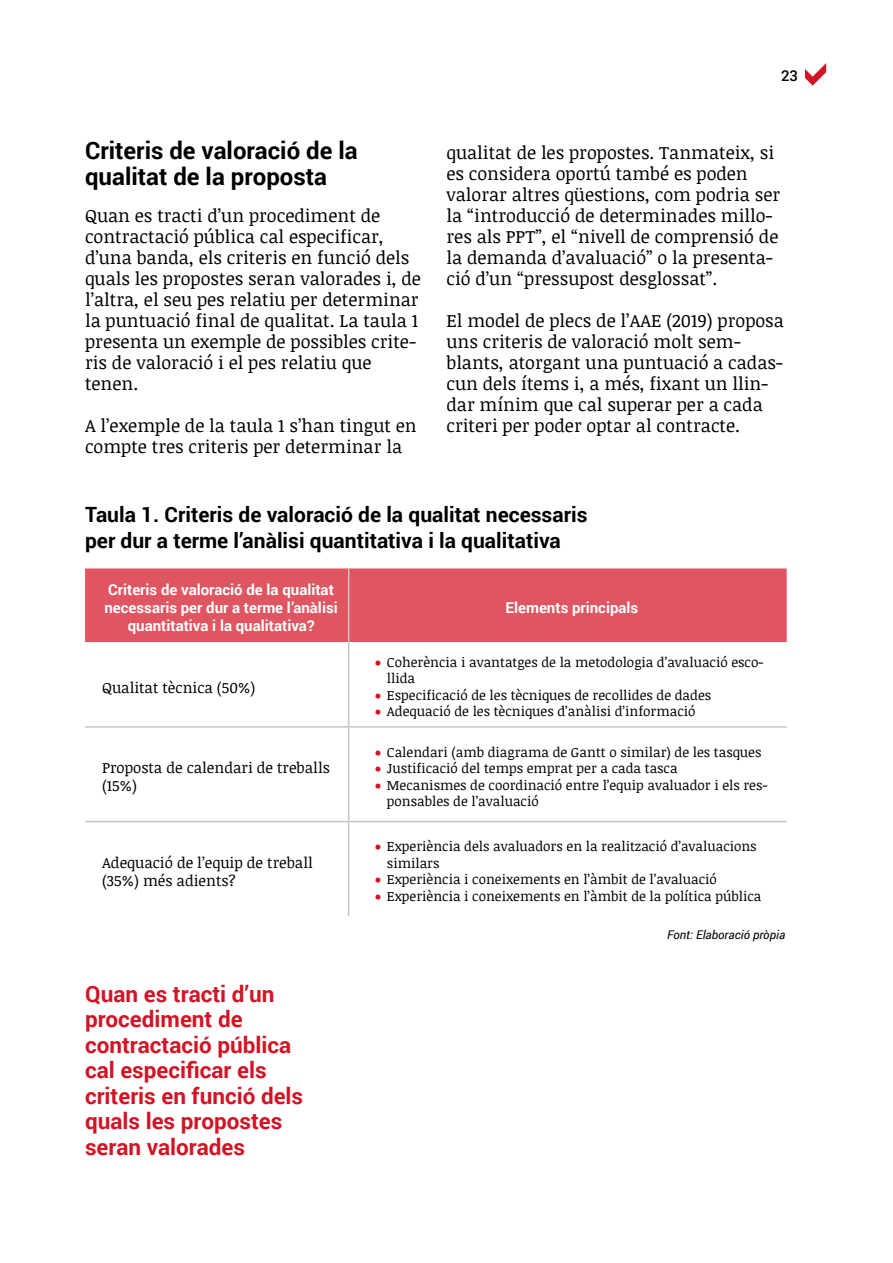
<style>
.page{position:relative;width:893px;height:1263px;background:#fff}
.page>*{position:absolute;margin:0;border:0;box-sizing:border-box;transform-origin:0 0}
.t1{font:700 24px/25.5px "Roboto";color:#000}
.t2{font:700 22.5px/25.5px "Roboto";color:#d21425}
.t3{font:700 21px/25.5px "Roboto";color:#000}
.t4{font:18px/21px "Noticia Text";color:#000}
.t5{font:700 15px/18px "Roboto";color:#fff;text-align:center}
.t6{font:15px/18px "Noticia Text";color:#000}
.t7{font:500 15px "Roboto";color:#000}
.t8{font:13.5px/16.5px "Noticia Text";color:#000}
.t9{font:italic 12px "Roboto";color:#000}
.s1{font-size:21.6px;color:#d21425}
</style>
<div class="page">
<svg style="left:805px;top:63px;width:21px;height:23px"></svg>
<div style="left:85px;top:568px;width:702px;height:74px;background:#df5561"></div>
<hr style="left:85px;top:726px;width:263px;height:2px;background:#c6c6c6">
<hr style="left:85px;top:821px;width:263px;height:1px;background:#c6c6c6">
<hr style="left:348px;top:726px;width:439px;height:2px;background:#c6c6c6">
<hr style="left:348px;top:821px;width:439px;height:1px;background:#c6c6c6">
<hr style="left:348px;top:568px;width:1px;height:74px;background:#c6c6c6">
<hr style="left:348px;top:642px;width:1px;height:84px;background:#c6c6c6">
<hr style="left:348px;top:728px;width:1px;height:93px;background:#c6c6c6">
<hr style="left:348px;top:822px;width:1px;height:94px;background:#c6c6c6">
<h1 class="t1" style="left:85px;top:137px;width:274px">Criteris de valoració de la qualitat de la proposta</h1>
<p class="t4" style="left:85px;top:205px;width:337px">Quan es tracti d’un procediment de contractació pública cal especificar, d’una banda, els criteris en funció dels quals les propostes seran valorades i, de l’altra, el seu pes relatiu per determinar la puntuació final de qualitat. La taula 1 presenta un exemple de possibles crite&shy;ris de valoració i el pes relatiu que tenen.</p>
<p class="t4" style="left:85px;top:415px;width:333px">A l’exemple de la taula 1 s’han tingut en compte tres criteris per determinar la</p>
<p class="t7" style="left:781px;top:65px;width:19px">23</p>
<p class="t4" style="left:446px;top:142px;width:335px">qualitat de les propostes. Tanmateix, si es considera oportú també es poden valorar altres qüestions, com podria ser la “introducció de determinades millo&shy;res als PPT”, el “nivell de comprensió de la demanda d’avaluació” o la presenta&shy;ció d’un “pressupost desglossat”.</p>
<p class="t4" style="left:446px;top:310px;width:339px">El model de plecs de l’AAE (2019) proposa uns criteris de valoració molt sem&shy;blants, atorgant una puntuació a cadas&shy;cun dels ítems i, a més, fixant un llin&shy;dar mínim que cal superar per a cada criteri per poder optar al contracte.</p>
<p class="t3" style="left:85px;top:501px;width:504px">Taula 1. Criteris de valoració de la qualitat necessaris per dur a terme l’anàlisi quantitativa i la qualitativa</p>
<p class="t5" style="left:104px;top:580px;width:235px">Criteris de valoració de la qualitat necessaris per dur a terme l’anàlisi quantitativa i la qualitativa?</p>
<p class="t6" style="left:102px;top:678px;width:155px">Qualitat tècnica (50%)</p>
<p class="t6" style="left:102px;top:758px;width:229px">Proposta de calendari de treballs (15%)</p>
<p class="t6" style="left:102px;top:853px;width:212px">Adequació de l’equip de treball (35%) més adients?</p>
<p class="t2" style="left:85px;top:980px;width:220px">Quan es tracti d’un procediment de contractació pública cal especificar els criteris en funció dels quals les propostes seran valorades</p>
<p class="t5" style="left:505px;top:598px;width:134px">Elements principals</p>
<p class="t8" style="left:387px;top:653px;width:378px;text-indent:-13px"><span class="s1">•</span> Coherència i avantatges de la metodologia d’avaluació esco&shy;llida</p>
<p class="t8" style="left:374px;top:686px;width:338px"><span class="s1">•</span> Especificació de les tècniques de recollides de dades</p>
<p class="t8" style="left:374px;top:703px;width:323px"><span class="s1">•</span> Adequació de les tècniques d’anàlisi d’informació</p>
<p class="t8" style="left:374px;top:743px;width:389px"><span class="s1">•</span> Calendari (amb diagrama de Gantt o similar) de les tasques</p>
<p class="t8" style="left:374px;top:760px;width:305px"><span class="s1">•</span> Justificació del temps emprat per a cada tasca</p>
<p class="t8" style="left:387px;top:776px;width:382px;text-indent:-13px"><span class="s1">•</span> Mecanismes de coordinació entre l’equip avaluador i els res&shy;ponsables de l’avaluació</p>
<p class="t8" style="left:387px;top:838px;width:371px;text-indent:-13px"><span class="s1">•</span> Experiència dels avaluadors en la realització d’avaluacions similars</p>
<p class="t8" style="left:374px;top:871px;width:344px"><span class="s1">•</span> Experiència i coneixements en l’àmbit de l’avaluació</p>
<p class="t8" style="left:374px;top:887px;width:389px"><span class="s1">•</span> Experiència i coneixements en l’àmbit de la política pública</p>
<p class="t9" style="left:667px;top:926px;width:120px">Font: Elaboració pròpia</p>
</div>
